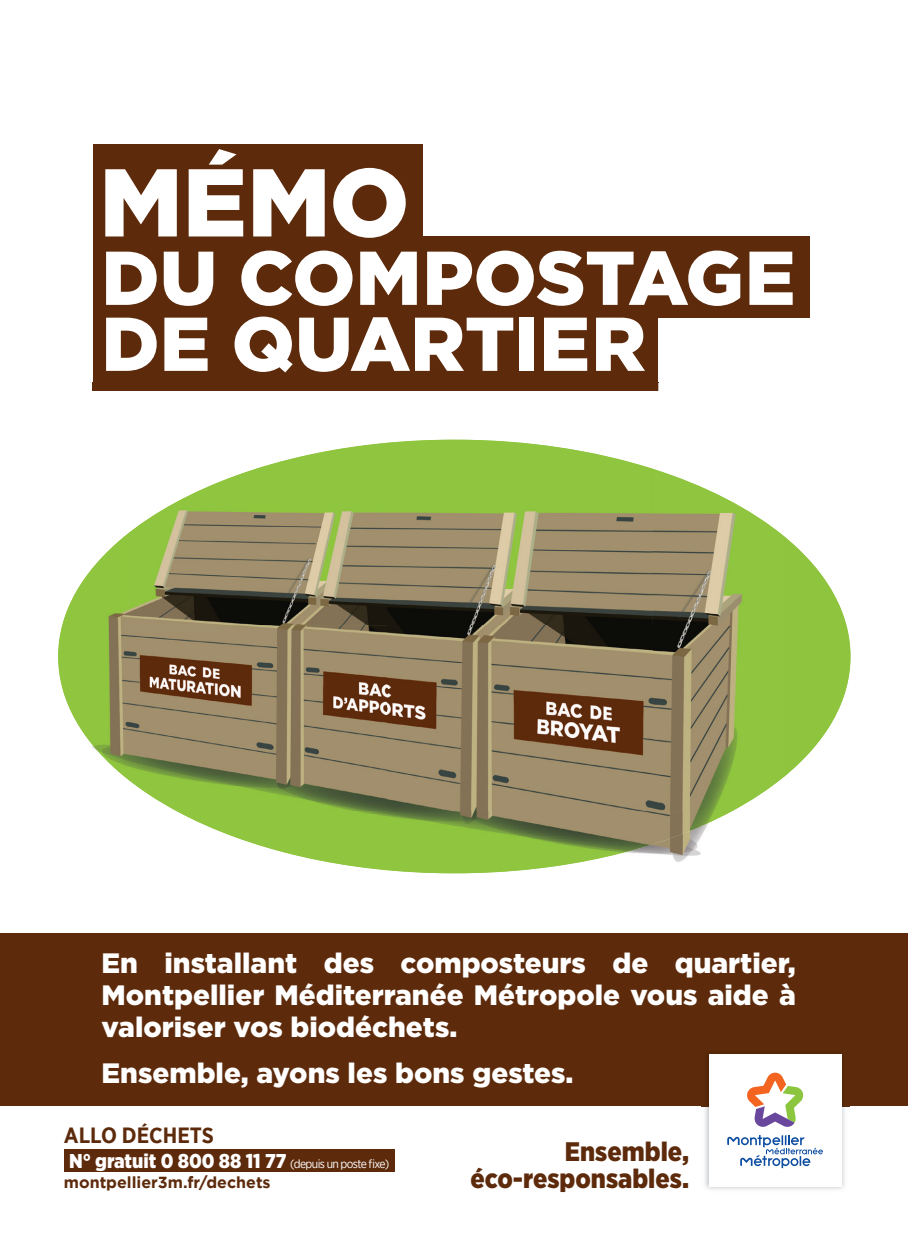
<style>
.page{position:relative;width:908px;height:1248px;background:#fff}
.page>*{position:absolute;margin:0;border:0;box-sizing:border-box;transform-origin:0 0}
.t1{font:900 96px "Gotham";color:#fff}
.t2{font:900 76px/66px "Gotham";color:#fff}
.t3{font:900 67.4px "Gotham";letter-spacing:-.01em;color:#fff}
.t4{font:900 38.4px "Gotham";letter-spacing:-.01em;color:#fff}
.t5{font:900 28px/32px "Gotham";color:#fff;text-align:justify}
.t6{font:900 26.8px/26.8px "Gotham Narrow";color:#5d2b0c;text-align:right}
.t7{font:700 22px "Gotham Narrow";color:#5d2b0c}
.t8{font:900 20px "Gotham Narrow";color:#fff}
.t9{font:700 16px "Gotham";color:#5d2b0c}
.s1{font-weight:400;font-size:12px}
</style>
<div class="page">
<div style="left:0;top:933px;width:907px;height:172px;background:#5d2b0c"></div>
<img style="left:701px;top:1054px;width:147px;height:136px">
<svg style="left:708px;top:1054px;width:132px;height:132px"></svg>
<div style="left:93px;top:144px;width:716px;height:246px;background:#5d2b0c"></div>
<div style="left:658px;top:318px;width:243px;height:93px;background:#fff"></div>
<div style="left:423px;top:133px;width:428px;height:103px;background:#fff"></div>
<div style="left:64px;top:1148px;width:330px;height:23px;background:#5d2b0c"></div>
<img style="left:224px;top:390px;width:213px;height:1px">
<img style="left:437px;top:390px;width:221px;height:1px">
<img style="left:124px;top:442px;width:264px;height:369px">
<img style="left:388px;top:439px;width:264px;height:372px">
<img style="left:652px;top:468px;width:132px;height:343px">
<img style="left:58px;top:536px;width:66px;height:240px">
<img style="left:784px;top:536px;width:66px;height:240px">
<img style="left:177px;top:811px;width:554px;height:62px">
<h1 class="t1" style="left:99px;top:136px;width:311px">MÉMO</h1>
<h2 class="t2" style="left:101px;top:244px;width:695px">DU COMPOSTAGE<br>DE QUARTIER</h2>
<h3 class="t3" style="left:106px;top:220px;width:430px">IPSUM LUMA</h3>
<h3 class="t4" style="left:106px;top:301px;width:396px">FULIUS VIDEATERES</h3>
<p class="t5" style="left:101px;top:946px;width:695px">En installant des composteurs de quartier, Montpellier Méditerranée Métropole vous aide à valoriser vos biodéchets.</p>
<p class="t5" style="left:101px;top:1056px;width:473px">Ensemble, ayons les bons gestes.</p>
<p class="t7" style="left:64px;top:1121px;width:151px">ALLO DÉCHETS</p>
<p class="t8" style="left:69px;top:1147px;width:322px">N° gratuit 0 800 88 11 77 <span class="s1">(depuis un poste fixe)</span></p>
<p class="t9" style="left:64px;top:1171px;width:208px">montpellier3m.fr/dechets</p>
<p class="t6" style="left:470px;top:1137px;width:220px">Ensemble, éco-responsables.</p>
</div>
